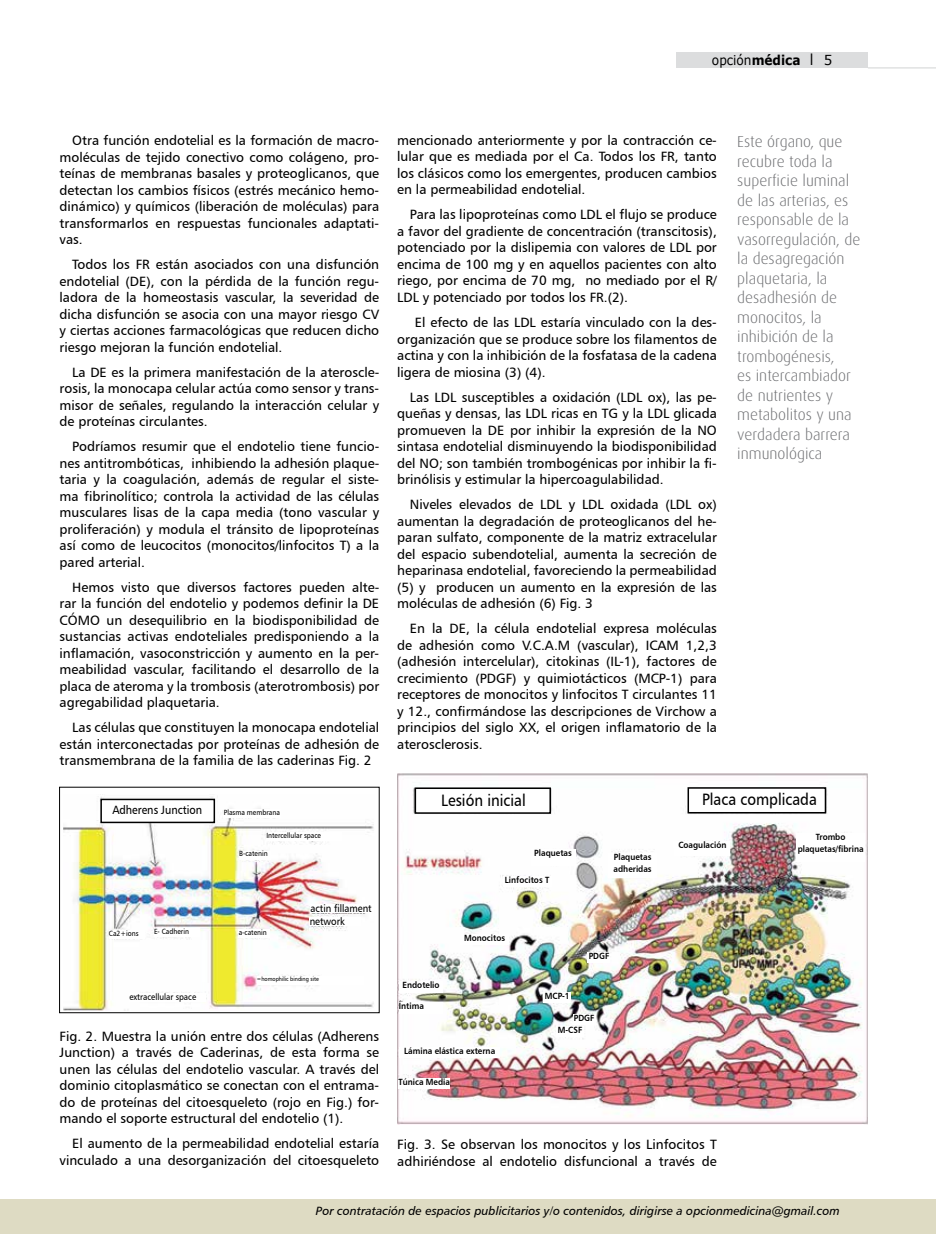
<style>
.page{position:relative;width:936px;height:1234px;background:#fff}
.page>*{position:absolute;margin:0;border:0;box-sizing:border-box;transform-origin:0 0}
.t1{font:16.5px "Humanist 777 BT Roman B";color:#000;scale:.9 1}
.t2{font:300 15.75px/19.5px "Dax";color:#6d6e71}
.t3{font:13.5px/16.5px "Humanist 777 BT Roman B";color:#000;text-align:justify}
.t4{font:13.5px "Verdana";color:#000;scale:.9 1}
.t5{font:12px "Humanist 777 BT Italic B";color:#000}
.t6{font:12px "Humanist 777 BT Roman B";color:#000;scale:.9 1}
.t7{font:10.5px/13.2px "Humanist 777 BT Roman B";color:#000;scale:.9 1}
.t8{font:9px/12px "Humanist 777 BT Bold B";color:#000;scale:.9 1}
.t9{font:9px "Humanist 777 BT Roman B";color:#000;scale:.9 1}
.t10{font:7.5px "Humanist 777 BT Roman B";color:#000;scale:.9 1}
.t11{font:6px "Humanist 777 BT Roman B";color:#000;scale:.9 1}
.s1{font-weight:700}
.s2{font-size:15px}
</style>
<div class="page">
<div style="left:676px;top:53px;width:191px;height:15px;background:#dcddde"></div>
<div style="left:0;top:1199px;width:935px;height:34px;background:#dedbc3"></div>
<hr style="left:867px;top:67px;width:68px;height:1px;background:#d1d3d4">
<img style="left:64px;top:797px;width:310px;height:212px">
<div style="left:100px;top:798px;width:115px;height:25px;background:#fff;border:2px solid #000"></div>
<div style="left:224px;top:809px;width:57px;height:9px;background:#fff"></div>
<div style="left:266px;top:832px;width:76px;height:9px;background:#fff"></div>
<div style="left:239px;top:850px;width:31px;height:9px;background:#fff"></div>
<div style="left:239px;top:929px;width:31px;height:9px;background:#fff"></div>
<div style="left:310px;top:904px;width:64px;height:8px;background:#fff"></div>
<div style="left:310px;top:917px;width:51px;height:9px;background:#fff"></div>
<div style="left:109px;top:929px;width:36px;height:9px;background:#fff"></div>
<div style="left:154px;top:928px;width:45px;height:9px;background:#fff"></div>
<div style="left:129px;top:992px;width:77px;height:9px;background:#fff"></div>
<div style="left:257px;top:975px;width:107px;height:9px;background:#fff"></div>
<img style="left:397px;top:773px;width:470px;height:351px">
<div style="left:414px;top:787px;width:137px;height:26px;background:#fff;border:2px solid #000"></div>
<div style="left:687px;top:787px;width:139px;height:26px;background:#fff;border:2px solid #000"></div>
<div style="left:531px;top:849px;width:44px;height:16px;background:#fff"></div>
<div style="left:503px;top:876px;width:48px;height:10px;background:#fff"></div>
<div style="left:608px;top:853px;width:49px;height:24px;background:#fff"></div>
<div style="left:674px;top:841px;width:56px;height:14px;background:#fff"></div>
<div style="left:796px;top:832px;width:68px;height:29px;background:#fff"></div>
<div style="left:460px;top:934px;width:49px;height:10px;background:#fff"></div>
<div style="left:399px;top:981px;width:43px;height:11px;background:#fff"></div>
<div style="left:399px;top:1001px;width:43px;height:11px;background:#fff"></div>
<div style="left:399px;top:1047px;width:101px;height:10px;background:#fff"></div>
<div style="left:398px;top:1077px;width:52px;height:11px;background:#fff"></div>
<div style="left:587px;top:952px;width:23px;height:10px;background:#fff"></div>
<div style="left:572px;top:1014px;width:23px;height:10px;background:#fff"></div>
<div style="left:543px;top:992px;width:28px;height:10px;background:#fff"></div>
<div style="left:556px;top:1026px;width:27px;height:10px;background:#fff"></div>
<p class="t4" style="left:712px;top:51px;width:135px">opción<span class="s1">médica</span> <span class="s2">l</span> 5</p>
<p class="t3" style="left:60px;top:132px;width:321px;text-indent:13px">Otra función endotelial es la formación de macro&shy;moléculas de tejido conectivo como colágeno, pro&shy;teínas de membranas basales y proteoglicanos, que detectan los cambios físicos (estrés mecánico hemo&shy;dinámico) y químicos (liberación de moléculas) para transformarlos en respuestas funcionales adaptati&shy;vas.</p>
<p class="t3" style="left:60px;top:256px;width:321px;text-indent:13px">Todos los FR están asociados con una disfunción endotelial (DE), con la pérdida de la función regu&shy;ladora de la homeostasis vascular, la severidad de dicha disfunción se asocia con una mayor riesgo CV y ciertas acciones farmacológicas que reducen dicho riesgo mejoran la función endotelial.</p>
<p class="t3" style="left:60px;top:363px;width:321px;text-indent:13px">La DE es la primera manifestación de la ateroscle&shy;rosis, la monocapa celular actúa como sensor y trans&shy;misor de señales, regulando la interacción celular y de proteínas circulantes.</p>
<p class="t3" style="left:60px;top:438px;width:321px;text-indent:13px">Podríamos resumir que el endotelio tiene funcio&shy;nes antitrombóticas, inhibiendo la adhesión plaque&shy;taria y la coagulación, además de regular el siste&shy;ma fibrinolítico; controla la actividad de las células musculares lisas de la capa media (tono vascular y proliferación) y modula el tránsito de lipoproteínas así como de leucocitos (monocitos/linfocitos T) a la pared arterial.</p>
<p class="t3" style="left:60px;top:578px;width:321px;text-indent:13px">Hemos visto que diversos factores pueden alte&shy;rar la función del endotelio y podemos definir la DE CÓMO un desequilibrio en la biodisponibilidad de sustancias activas endoteliales predisponiendo a la inflamación, vasoconstricción y aumento en la per&shy;meabilidad vascular, facilitando el desarrollo de la placa de ateroma y la trombosis (aterotrombosis) por agregabilidad plaquetaria.</p>
<p class="t3" style="left:60px;top:719px;width:321px;text-indent:13px">Las células que constituyen la monocapa endotelial están interconectadas por proteínas de adhesión de transmembrana de la familia de las caderinas Fig. 2</p>
<p class="t6" style="left:112px;top:801px;width:101px">Adherens Junction</p>
<p class="t10" style="left:224px;top:807px;width:64px">Plasma membrana</p>
<p class="t10" style="left:266px;top:830px;width:62px">Intercellular space</p>
<p class="t10" style="left:239px;top:848px;width:33px">B-catenin</p>
<p class="t10" style="left:109px;top:928px;width:34px">Ca2+ions</p>
<p class="t10" style="left:154px;top:926px;width:40px">E- Cadherin</p>
<p class="t9" style="left:129px;top:991px;width:76px">extracellular space</p>
<p class="t10" style="left:239px;top:927px;width:33px">a-catenin</p>
<p class="t7" style="left:310px;top:901px;width:70px">actin fillament network</p>
<p class="t11" style="left:257px;top:974px;width:70px">=homophilic binding site</p>
<p class="t3" style="left:60px;top:1027px;width:321px">Fig. 2. Muestra la unión entre dos células (Adherens Junction) a través de Caderinas, de esta forma se unen las células del endotelio vascular. A través del dominio citoplasmático se conectan con el entrama&shy;do de proteínas del citoesqueleto (rojo en Fig.) for&shy;mando el soporte estructural del endotelio (1).</p>
<p class="t3" style="left:60px;top:1134px;width:321px;text-align:right">El aumento de la permeabilidad endotelial estaría vinculado a una desorganización del citoesqueleto</p>
<p class="t3" style="left:397px;top:132px;width:321px">mencionado anteriormente y por la contracción ce&shy;lular que es mediada por el Ca. Todos los FR, tanto los clásicos como los emergentes, producen cambios en la permeabilidad endotelial.</p>
<p class="t3" style="left:397px;top:206px;width:321px;text-indent:13px">Para las lipoproteínas como LDL el flujo se produce a favor del gradiente de concentración (transcitosis), potenciado por la dislipemia con valores de LDL por encima de 100 mg y en aquellos pacientes con alto riego, por encima de 70 mg, no mediado por el R/ LDL y potenciado por todos los FR.(2).</p>
<p class="t3" style="left:397px;top:314px;width:321px;text-indent:18px">El efecto de las LDL estaría vinculado con la des&shy;organización que se produce sobre los filamentos de actina y con la inhibición de la fosfatasa de la cadena ligera de miosina (3) (4).</p>
<p class="t3" style="left:397px;top:388px;width:321px;text-indent:13px">Las LDL susceptibles a oxidación (LDL ox), las pe&shy;queñas y densas, las LDL ricas en TG y la LDL glicada promueven la DE por inhibir la expresión de la NO sintasa endotelial disminuyendo la biodisponibilidad del NO; son también trombogénicas por inhibir la fi&shy;brinólisis y estimular la hipercoagulabilidad.</p>
<p class="t3" style="left:397px;top:496px;width:321px;text-indent:13px">Niveles elevados de LDL y LDL oxidada (LDL ox) aumentan la degradación de proteoglicanos del he&shy;paran sulfato, componente de la matriz extracelular del espacio subendotelial, aumenta la secreción de heparinasa endotelial, favoreciendo la permeabilidad (5) y producen un aumento en la expresión de las moléculas de adhesión (6) Fig. 3</p>
<p class="t3" style="left:397px;top:620px;width:321px;text-indent:13px">En la DE, la célula endotelial expresa moléculas de adhesión como V.C.A.M (vascular), ICAM 1,2,3 (adhesión intercelular), citokinas (IL-1), factores de crecimiento (PDGF) y quimiotácticos (MCP-1) para receptores de monocitos y linfocitos T circulantes 11 y 12., confirmándose las descripciones de Virchow a principios del siglo XX, el origen inflamatorio de la aterosclerosis.</p>
<p class="t2" style="left:737px;top:132px;width:125px">Este órgano, que recubre toda la superficie luminal de las arterias, es responsable de la vasorregulación, de la desagregación plaquetaria, la desadhesión de monocitos, la inhibición de la trombogénesis,<br>es intercambiador de nutrientes y metabolitos y una verdadera barrera inmunológica</p>
<p class="t1" style="left:441px;top:790px;width:95px">Lesión inicial</p>
<p class="t1" style="left:702px;top:789px;width:129px">Placa complicada</p>
<p class="t8" style="left:534px;top:846px;width:43px">Plaquetas</p>
<p class="t8" style="left:505px;top:873px;width:51px">Linfocitos T</p>
<p class="t8" style="left:613px;top:850px;width:44px">Plaquetas adheridas</p>
<p class="t8" style="left:464px;top:931px;width:47px">Monocitos</p>
<p class="t8" style="left:588px;top:949px;width:24px">PDGF</p>
<p class="t8" style="left:402px;top:978px;width:43px">Endotelio</p>
<p class="t8" style="left:399px;top:999px;width:29px">Íntima</p>
<p class="t8" style="left:404px;top:1044px;width:103px">Lámina elástica externa</p>
<p class="t8" style="left:398px;top:1075px;width:59px">Túnica Media</p>
<p class="t8" style="left:545px;top:989px;width:29px">MCP-1</p>
<p class="t8" style="left:558px;top:1023px;width:29px">M-CSF</p>
<p class="t8" style="left:573px;top:1011px;width:24px">PDGF</p>
<p class="t8" style="left:678px;top:838px;width:55px">Coagulación</p>
<p class="t8" style="left:797px;top:830px;width:75px;text-align:center">Trombo plaquetas/fibrina</p>
<p class="t3" style="left:397px;top:1135px;width:321px">Fig. 3. Se observan los monocitos y los Linfocitos T adhiriéndose al endotelio disfuncional a través de</p>
<p class="t5" style="left:316px;top:1202px;width:525px">Por contratación de espacios publicitarios y/o contenidos, dirigirse a opcionmedicina@gmail.com</p>
</div>
